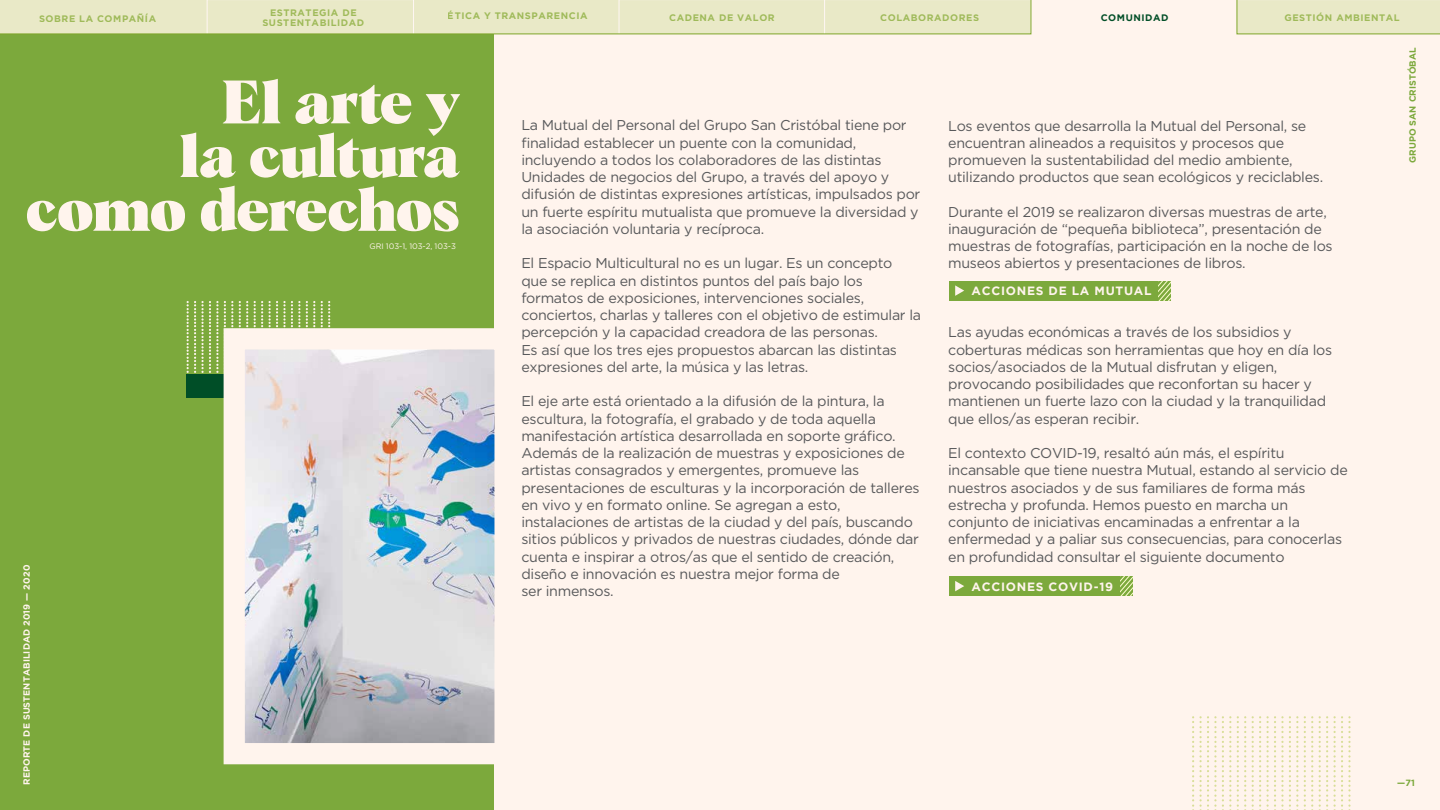
<style>
.page{position:relative;width:1440px;height:810px;background:#fff}
.page>*{position:absolute;margin:0;border:0;box-sizing:border-box;transform-origin:0 0}
.t1{font:900 60px/53.7px "Albra";letter-spacing:-.005em;color:#fff4ed;text-align:right}
.t2{font:14.25px/17.2px "Gotham";letter-spacing:-.02em;color:#58595b}
.t3{font:700 12px "Gotham";letter-spacing:.06em;color:#fff4ed}
.t4{font:700 9.38px/9.8px "Gotham";letter-spacing:.06em;color:#7fa62a;text-align:center}
.t5{font:700 9.38px "Gotham";letter-spacing:.06em;color:#004e27}
.t6{font:700 9px "Gotham";letter-spacing:.015em;color:#fff4ed}
.t7{font:700 9px "Gotham";letter-spacing:.015em;color:#7ca93c}
.t8{font:7.95px "Gotham";color:#fff4ed}
</style>
<div class="page">
<div style="left:0;top:2px;width:1440px;height:808px;background:#fff4ed"></div>
<div style="left:0;top:2px;width:494px;height:808px;background:#7ca93c"></div>
<svg style="left:1193px;top:716px;width:1px;height:94px"></svg>
<svg style="left:1201px;top:716px;width:149px;height:94px"></svg>
<div style="left:950px;top:281px;width:211px;height:19px;background:#7ca93c"></div>
<svg style="left:1158px;top:281px;width:12px;height:19px"></svg>
<div style="left:950px;top:576px;width:171px;height:20px;background:#7ca93c"></div>
<svg style="left:1120px;top:576px;width:12px;height:20px"></svg>
<svg style="left:955px;top:581px;width:9px;height:10px"></svg>
<svg style="left:955px;top:285px;width:9px;height:11px"></svg>
<svg style="left:188px;top:301px;width:1px;height:72px"></svg>
<svg style="left:195px;top:301px;width:135px;height:72px"></svg>
<div style="left:186px;top:375px;width:142px;height:23px;background:#004e27"></div>
<img style="left:246px;top:350px;width:248px;height:392px">
<div style="left:224px;top:328px;width:292px;height:436px;border:21px solid #fff4ed"></div>
<svg style="left:0;top:0;width:1440px;height:35px;background:#e8e8c7"></svg>
<p class="t4" style="left:262px;top:8px;width:103px">ESTRATEGIA DE<br>SUSTENTABILIDAD</p>
<p class="t4" style="left:39px;top:13px;width:119px">SOBRE LA COMPAÑÍA</p>
<p class="t4" style="left:448px;top:11px;width:141px">ÉTICA Y TRANSPARENCIA</p>
<p class="t4" style="left:669px;top:12px;width:107px">CADENA DE VALOR</p>
<p class="t4" style="left:880px;top:12px;width:100px">COLABORADORES</p>
<p class="t5" style="left:1101px;top:12px;width:69px">COMUNIDAD</p>
<p class="t4" style="left:1284px;top:12px;width:117px">GESTIÓN AMBIENTAL</p>
<h1 class="t1" style="left:26px;top:73px;width:435px">El arte y<br>la cultura como derechos</h1>
<p class="t6" style="left:21px;top:785px;width:222px;rotate:-90deg">REPORTE DE SUSTENTABILIDAD 2019 — 2020</p>
<p class="t8" style="left:370px;top:241px;width:88px">GRI 103-1, 103-2, 103-3</p>
<p class="t2" style="left:521px;top:117px;width:401px">La Mutual del Personal del Grupo San Cristóbal tiene por finalidad establecer un puente con la comunidad, incluyendo a todos los colaboradores de las distintas Unidades de negocios del Grupo, a través del apoyo y difusión de distintas expresiones artísticas, impulsados por un fuerte espíritu mutualista que promueve la diversidad y la asociación voluntaria y recíproca.</p>
<p class="t2" style="left:521px;top:254px;width:401px">El Espacio Multicultural no es un lugar. Es un concepto que se replica en distintos puntos del país bajo los formatos de exposiciones, intervenciones sociales, conciertos, charlas y talleres con el objetivo de estimular la percepción y la capacidad creadora de las personas.<br>Es así que los tres ejes propuestos abarcan las distintas expresiones del arte, la música y las letras.</p>
<p class="t2" style="left:521px;top:392px;width:400px">El eje arte está orientado a la difusión de la pintura, la escultura, la fotografía, el grabado y de toda aquella manifestación artística desarrollada en soporte gráfico.<br>Además de la realización de muestras y exposiciones de artistas consagrados y emergentes, promueve las presentaciones de esculturas y la incorporación de talleres en vivo y en formato online. Se agregan a esto, instalaciones de artistas de la ciudad y del país, buscando sitios públicos y privados de nuestras ciudades, dónde dar cuenta e inspirar a otros/as que el sentido de creación, diseño e innovación es nuestra mejor forma de<br>ser inmensos.</p>
<p class="t2" style="left:948px;top:117px;width:377px">Los eventos que desarrolla la Mutual del Personal, se encuentran alineados a requisitos y procesos que promueven la sustentabilidad del medio ambiente, utilizando productos que sean ecológicos y reciclables.</p>
<p class="t2" style="left:948px;top:203px;width:386px">Durante el 2019 se realizaron diversas muestras de arte, inauguración de “pequeña biblioteca”, presentación de muestras de fotografías, participación en la noche de los museos abiertos y presentaciones de libros.</p>
<p class="t3" style="left:972px;top:284px;width:181px">ACCIONES DE LA MUTUAL</p>
<p class="t2" style="left:948px;top:323px;width:385px">Las ayudas económicas a través de los subsidios y coberturas médicas son herramientas que hoy en día los socios/asociados de la Mutual disfrutan y eligen, provocando posibilidades que reconfortan su hacer y mantienen un fuerte lazo con la ciudad y la tranquilidad que ellos/as esperan recibir.</p>
<p class="t2" style="left:948px;top:444px;width:401px">El contexto COVID-19, resaltó aún más, el espíritu incansable que tiene nuestra Mutual, estando al servicio de nuestros asociados y de sus familiares de forma más estrecha y profunda. Hemos puesto en marcha un conjunto de iniciativas encaminadas a enfrentar a la enfermedad y a paliar sus consecuencias, para conocerlas en profundidad consultar el siguiente documento</p>
<p class="t3" style="left:972px;top:580px;width:143px">ACCIONES COVID-19</p>
<p class="t7" style="left:1407px;top:163px;width:117px;rotate:-90deg">GRUPO SAN CRISTÓBAL</p>
<p class="t7" style="left:1397px;top:778px;width:19px">—71</p>
</div>
